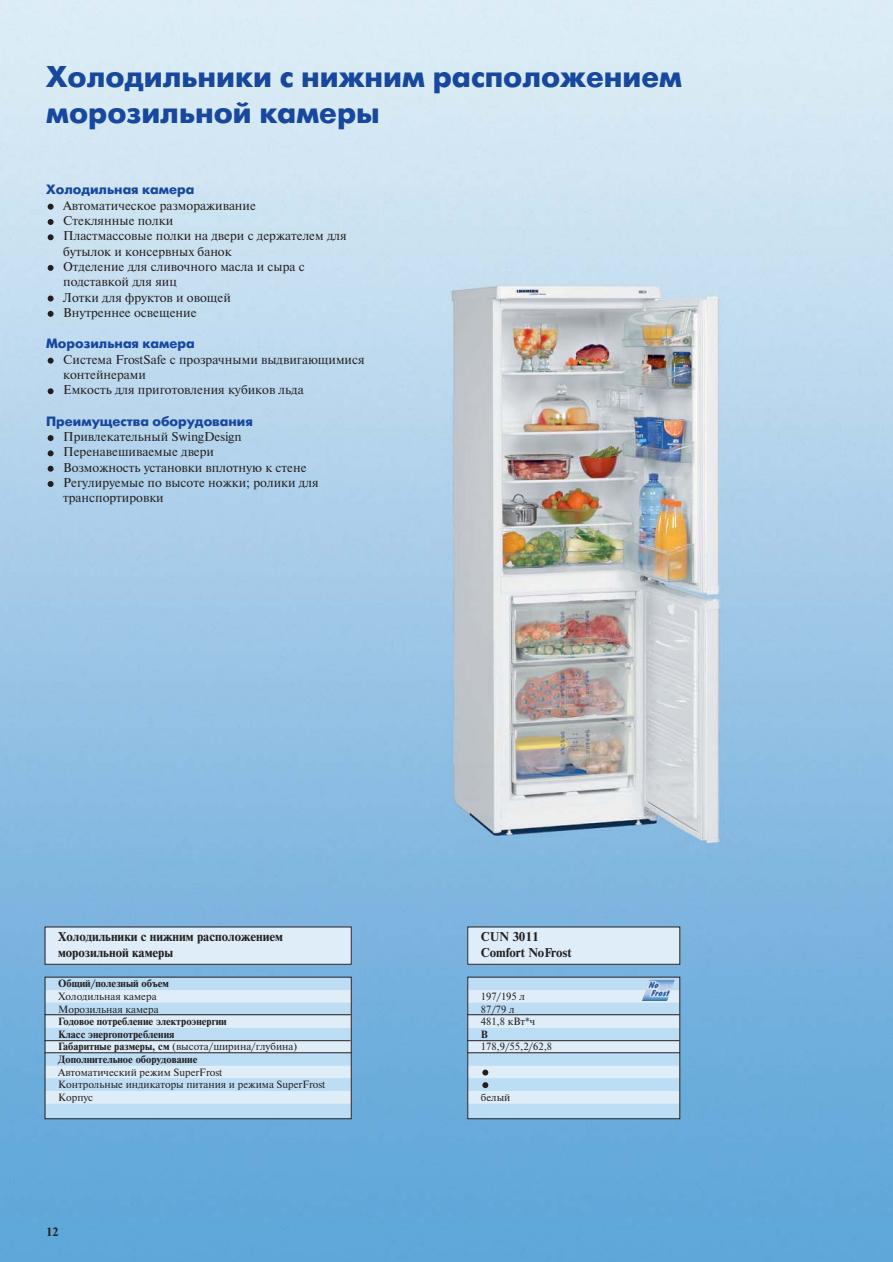
<style>
.page{position:relative;width:893px;height:1262px;background:#fff}
.page>*{position:absolute;margin:0;border:0;box-sizing:border-box;transform-origin:0 0}
.t1{font:30px/36px "Futuris XC";color:#17479e}
.t2{font:13.5px "Futuris XC";color:#17479e}
.t3{font:12.75px/15.3px "Newton C";color:#231f20}
.t4{font:700 12.75px/15.3px "Newton C";color:#231f20}
.t5{font:700 12px "Newton C";color:#231f20}
.t6{font:10.5px/12.6px "Newton C";color:#231f20}
.t7{font:700 10.5px/12.6px "Newton C";color:#231f20}
.s1{font-weight:400}
</style>
<div class="page">
<img style="left:0;top:0;width:892px;height:1261px">
<svg style="left:48px;top:481px;width:6px;height:6px"></svg>
<svg style="left:48px;top:466px;width:6px;height:5px"></svg>
<svg style="left:48px;top:450px;width:6px;height:6px"></svg>
<svg style="left:48px;top:435px;width:6px;height:6px"></svg>
<svg style="left:48px;top:388px;width:6px;height:6px"></svg>
<svg style="left:48px;top:358px;width:6px;height:5px"></svg>
<svg style="left:48px;top:311px;width:6px;height:6px"></svg>
<svg style="left:48px;top:295px;width:6px;height:6px"></svg>
<svg style="left:48px;top:265px;width:6px;height:6px"></svg>
<svg style="left:48px;top:234px;width:6px;height:6px"></svg>
<svg style="left:48px;top:219px;width:6px;height:6px"></svg>
<svg style="left:48px;top:204px;width:6px;height:6px"></svg>
<div style="left:45px;top:977px;width:306px;height:141px;background:#bdddf5"></div>
<div style="left:45px;top:990px;width:306px;height:12px;background:#dfedf9"></div>
<div style="left:45px;top:1015px;width:306px;height:13px;background:#dfedf9"></div>
<div style="left:45px;top:1040px;width:306px;height:13px;background:#dfedf9"></div>
<div style="left:45px;top:1065px;width:306px;height:13px;background:#dfedf9"></div>
<div style="left:45px;top:1091px;width:306px;height:12px;background:#dfedf9"></div>
<div style="left:45px;top:976px;width:306px;height:143px;border:1px solid #231f20"></div>
<div style="left:45px;top:927px;width:306px;height:37px;background:#dfedf9"></div>
<hr style="left:45px;top:1014px;width:306px;height:1px;background:#231f20">
<hr style="left:45px;top:1040px;width:305px;height:1px;background:#231f20">
<hr style="left:45px;top:1052px;width:306px;height:1px;background:#231f20">
<div style="left:467px;top:977px;width:212px;height:141px;background:#bdddf5"></div>
<div style="left:468px;top:990px;width:211px;height:12px;background:#dfedf9"></div>
<div style="left:468px;top:1015px;width:211px;height:13px;background:#dfedf9"></div>
<div style="left:468px;top:1040px;width:211px;height:13px;background:#dfedf9"></div>
<div style="left:468px;top:1065px;width:211px;height:13px;background:#dfedf9"></div>
<div style="left:468px;top:1091px;width:211px;height:12px;background:#dfedf9"></div>
<svg style="left:482px;top:1082px;width:6px;height:6px"></svg>
<svg style="left:482px;top:1069px;width:6px;height:6px"></svg>
<div style="left:467px;top:976px;width:213px;height:143px;border:1px solid #231f20"></div>
<div style="left:467px;top:927px;width:212px;height:37px;background:#dfedf9"></div>
<hr style="left:467px;top:1014px;width:212px;height:1px;background:#231f20">
<hr style="left:467px;top:1040px;width:212px;height:1px;background:#231f20">
<hr style="left:467px;top:1052px;width:213px;height:1px;background:#231f20">
<img style="left:642px;top:979px;width:32px;height:22px">
<h1 class="t1" style="left:46px;top:62px;width:637px">Холодильники с нижним расположением морозильной камеры</h1>
<p class="t2" style="left:46px;top:185px;width:150px">Холодильная камера</p>
<p class="t3" style="left:63px;top:199px;width:285px">Автоматическое размораживание<br>Стеклянные полки<br>Пластмассовые полки на двери с держателем для бутылок и консервных банок<br>Отделение для сливочного масла и сыра с подставкой для яиц<br>Лотки для фруктов и овощей<br>Внутреннее освещение</p>
<p class="t2" style="left:46px;top:339px;width:150px">Морозильная камера</p>
<p class="t3" style="left:63px;top:353px;width:303px">Система FrostSafe с прозрачными выдвигающимися контейнерами<br>Емкость для приготовления кубиков льда</p>
<p class="t2" style="left:46px;top:416px;width:208px">Преимущества оборудования</p>
<p class="t3" style="left:63px;top:430px;width:257px">Привлекательный SwingDesign<br>Перенавешиваемые двери<br>Возможность установки вплотную к стене<br>Регулируемые по высоте ножки; ролики для транспортировки</p>
<p class="t4" style="left:58px;top:930px;width:226px">Холодильники с нижним расположением морозильной камеры</p>
<p class="t7" style="left:58px;top:978px;width:112px">Общий/полезный объем</p>
<p class="t6" style="left:58px;top:991px;width:102px">Холодильная камера<br>Морозильная камера</p>
<p class="t7" style="left:58px;top:1016px;width:240px">Годовое потребление электроэнергии<br>Класс энергопотребления<br>Габаритные размеры, см <span class="s1">(высота/ширина/глубина)<br></span>Дополнительное оборудование</p>
<p class="t6" style="left:58px;top:1066px;width:269px">Автоматический режим SuperFrost<br>Контрольные индикаторы питания и режима SuperFrost<br>Корпус</p>
<p class="t5" style="left:46px;top:1227px;width:14px">12</p>
<p class="t4" style="left:481px;top:930px;width:92px">CUN 3011<br>Comfort NoFrost</p>
<p class="t6" style="left:481px;top:991px;width:56px">197/195 л<br>87/79 л<br>481,8 кВт*ч</p>
<p class="t7" style="left:481px;top:1028px;width:9px">B</p>
<p class="t6" style="left:481px;top:1041px;width:73px">178,9/55,2/62,8</p>
<p class="t6" style="left:481px;top:1092px;width:31px">белый</p>
</div>
